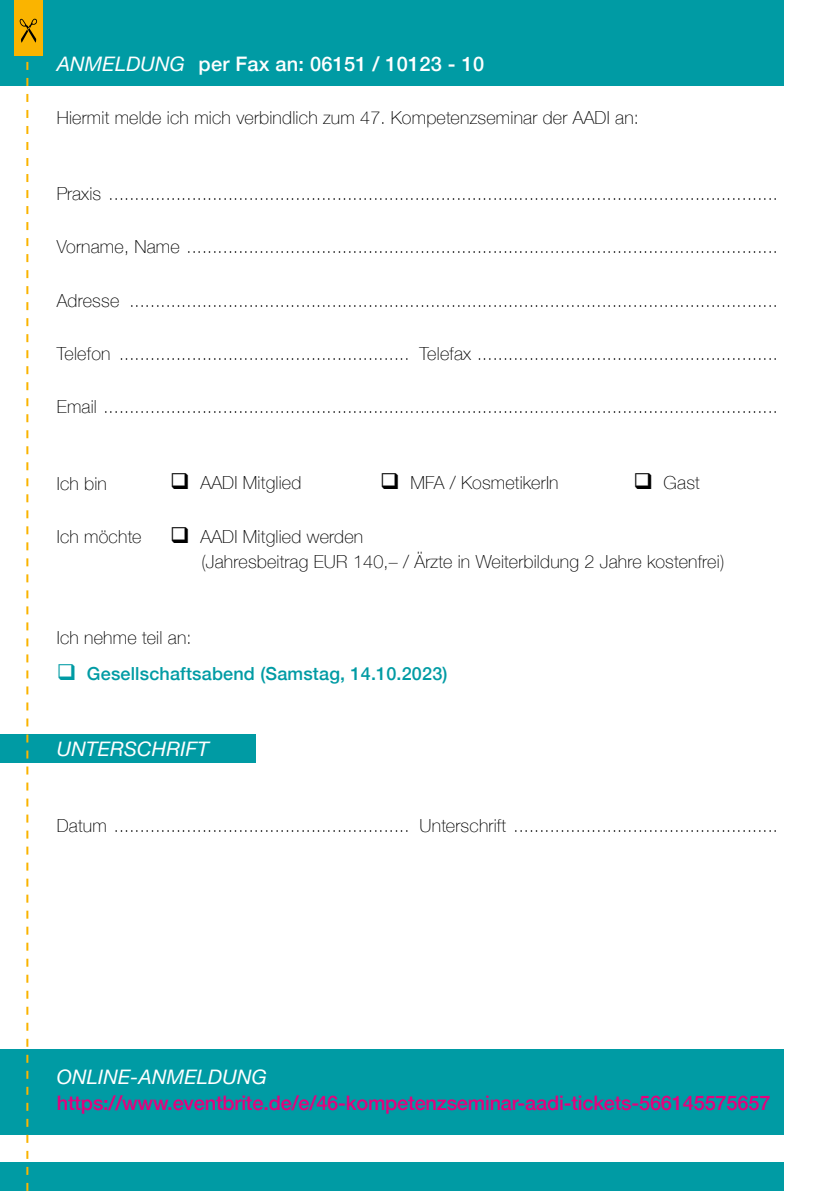
<style>
.page{position:relative;width:840px;height:1191px;background:#fff}
.page>*{position:absolute;margin:0;border:0;box-sizing:border-box;transform-origin:0 0}
.t1{font:500 20px "Helvetica Neue";letter-spacing:-.01em;color:#e6007d}
.t2{font:500 20px "Helvetica Neue";letter-spacing:.01em;color:#fff}
.t3{font:italic 20px "Helvetica Neue";letter-spacing:.01em;color:#fff}
.t4{font:100 18px/25px "Helvetica Neue";letter-spacing:.01em;color:#000}
.t5{font:500 18px "Helvetica Neue";letter-spacing:.01em;color:#009ba4}
.s1{font-weight:400;font-style:italic}
</style>
<div class="page">
<div style="left:0;top:1162px;width:782px;height:29px;background:#009ba4"></div>
<div style="left:0;top:0;width:782px;height:85px;background:#009ba4"></div>
<div style="left:0;top:1049px;width:782px;height:85px;background:#009ba4"></div>
<div style="left:0;top:734px;width:255px;height:29px;background:#009ba4"></div>
<div style="left:14px;top:0;width:29px;height:56px;background:#fab400"></div>
<svg style="left:20px;top:18px;width:17px;height:1173px"></svg>
<p class="t2" style="left:57px;top:47px;width:428px"><span class="s1">ANMELDUNG</span> per Fax an: 06151 / 10123 - 10</p>
<p class="t4" style="left:57px;top:104px;width:583px">Hiermit melde ich mich verbindlich zum 47. Kompetenzseminar der AADI an:</p>
<p class="t4" style="left:57px;top:180px;width:722px">Praxis .................................................................................................................................</p>
<p class="t4" style="left:57px;top:234px;width:722px">Vorname, Name ..................................................................................................................</p>
<p class="t4" style="left:57px;top:287px;width:722px">Adresse .............................................................................................................................</p>
<p class="t4" style="left:57px;top:340px;width:722px">Telefon ........................................................ Telefax ..........................................................</p>
<p class="t4" style="left:57px;top:394px;width:722px">Email ..................................................................................................................................</p>
<p class="t4" style="left:57px;top:470px;width:52px">Ich bin</p>
<p class="t4" style="left:170px;top:470px;width:133px">❑ AADI Mitglied</p>
<p class="t4" style="left:380px;top:470px;width:180px">❑ MFA / KosmetikerIn</p>
<p class="t4" style="left:633px;top:470px;width:68px">❑ Gast</p>
<p class="t4" style="left:57px;top:523px;width:86px">Ich möchte</p>
<p class="t4" style="left:201px;top:523px;width:524px;text-indent:-31px">❑ AADI Mitglied werden<br>(Jahresbeitrag EUR 140,– / Ärzte in Weiterbildung 2 Jahre kostenfrei)</p>
<p class="t4" style="left:57px;top:624px;width:136px">Ich nehme teil an:</p>
<p class="t5" style="left:57px;top:659px;width:392px">❑ Gesellschaftsabend (Samstag, 14.10.2023)</p>
<p class="t3" style="left:57px;top:734px;width:154px">UNTERSCHRIFT</p>
<p class="t4" style="left:57px;top:812px;width:722px">Datum ......................................................... Unterschrift ...................................................</p>
<p class="t3" style="left:57px;top:1062px;width:212px">ONLINE-ANMELDUNG</p>
<p class="t1" style="left:57px;top:1087px;width:714px">https://www.eventbrite.de/e/46-kompetenzseminar-aadi-tickets-566145575657</p>
</div>
